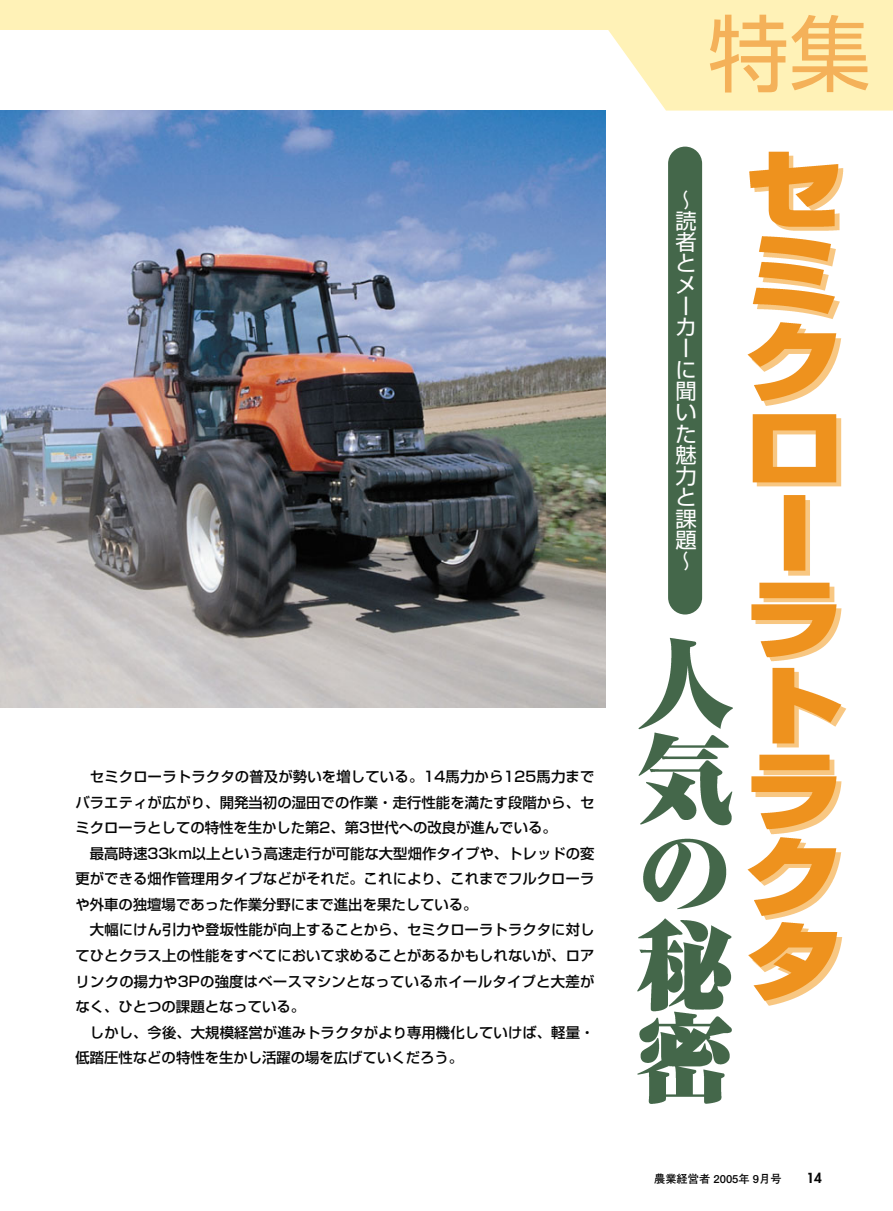
<style>
.page{position:relative;width:893px;height:1211px;background:#fff}
.page>*{position:absolute;margin:0;border:0;box-sizing:border-box;transform-origin:0 0}
.t1{font:83.25px "Shin Go";color:#f4b159}
.t2{font:21.3px/21.3px "Shin Go";color:#fff;text-align:justify}
.t3{font:500 14.4px "Shin Go";letter-spacing:.005em;color:#060606}
.t4{font:800 13.5px "Futura";color:#060606}
.t5{font:700 11.25px "Futo Go B101";color:#060606}
</style>
<div class="page">
<div style="left:0;top:0;width:892px;height:30px;background:#fff2b7"></div>
<svg style="left:577px;top:30px;width:315px;height:81px"></svg>
<img style="left:638px;top:638px;width:95px;height:92px">
<img style="left:638px;top:732px;width:95px;height:93px">
<img style="left:643px;top:825px;width:84px;height:85px">
<img style="left:638px;top:918px;width:94px;height:93px">
<img style="left:638px;top:1011px;width:94px;height:93px">
<img style="left:0;top:111px;width:605px;height:596px">
<img style="left:749px;top:151px;width:95px;height:80px">
<img style="left:752px;top:236px;width:88px;height:83px">
<img style="left:747px;top:322px;width:95px;height:83px">
<img style="left:752px;top:405px;width:90px;height:82px">
<img style="left:783px;top:495px;width:27px;height:81px">
<img style="left:751px;top:582px;width:91px;height:80px">
<img style="left:772px;top:667px;width:72px;height:81px">
<img style="left:751px;top:754px;width:91px;height:80px">
<img style="left:747px;top:834px;width:95px;height:86px">
<img style="left:748px;top:922px;width:95px;height:84px">
<div style="left:668px;top:147px;width:34px;height:467px;background:#44674a;border-radius:17px"></div>
<p class="t1" style="left:707px;top:23px;width:164px">特集</p>
<p class="t2" style="left:675px;top:191px;width:23px">〜読者とメーカーに聞いた魅力と課題〜</p>
<p class="t3" style="left:90px;top:771px;width:506px">セミクローラトラクタの普及が勢いを増している。14馬力から125馬力まで</p>
<p class="t3" style="left:75px;top:797px;width:520px">バラエティが広がり、開発当初の湿田での作業・走行性能を満たす段階から、セ</p>
<p class="t3" style="left:75px;top:822px;width:483px">ミクローラとしての特性を生かした第2、第3世代への改良が進んでいる。</p>
<p class="t3" style="left:90px;top:848px;width:506px">最高時速33km以上という高速走行が可能な大型畑作タイプや、トレッドの変</p>
<p class="t3" style="left:75px;top:873px;width:520px">更ができる畑作管理用タイプなどがそれだ。これにより、これまでフルクローラ</p>
<p class="t3" style="left:75px;top:899px;width:403px">や外車の独壇場であった作業分野にまで進出を果たしている。</p>
<p class="t3" style="left:90px;top:924px;width:506px">大幅にけん引力や登坂性能が向上することから、セミクローラトラクタに対し</p>
<p class="t3" style="left:75px;top:950px;width:520px">てひとクラス上の性能をすべてにおいて求めることがあるかもしれないが、ロア</p>
<p class="t3" style="left:75px;top:975px;width:520px">リンクの揚力や3Pの強度はベースマシンとなっているホイールタイプと大差が</p>
<p class="t3" style="left:75px;top:1001px;width:231px">なく、ひとつの課題となっている。</p>
<p class="t3" style="left:90px;top:1026px;width:506px">しかし、今後、大規模経営が進みトラクタがより専用機化していけば、軽量・</p>
<p class="t3" style="left:75px;top:1052px;width:389px">低踏圧性などの特性を生かし活躍の場を広げていくだろう。</p>
<p class="t5" style="left:654px;top:1174px;width:129px">農業経営者 2005年 9月号</p>
<p class="t4" style="left:806px;top:1171px;width:17px">14</p>
</div>
